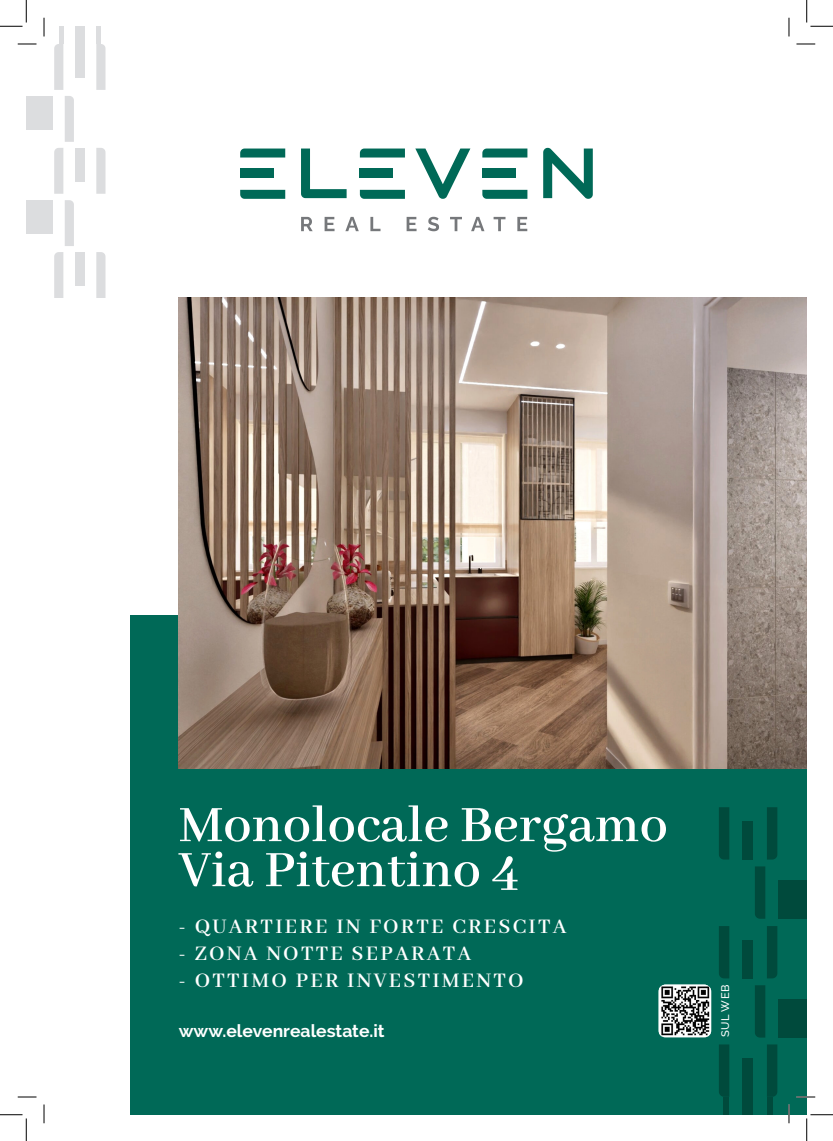
<style>
.page{position:relative;width:833px;height:1141px;background:#fff}
.page>*{position:absolute;margin:0;border:0;box-sizing:border-box;transform-origin:0 0}
.t1{font:600 56.25px/45px "Abhaya Libre";color:#fff}
.t2{font:600 22.5px "Abhaya Libre";letter-spacing:.1em;color:#fff}
.t3{font:700 17.5px "Raleway";color:#fff}
.t4{font:500 11.12px "Raleway";letter-spacing:.05em;color:#fff}
</style>
<div class="page">
<div style="left:76px;top:252px;width:9px;height:34px;background:#dcdddf"></div>
<svg style="left:96px;top:252px;width:9px;height:46px"></svg>
<svg style="left:54px;top:252px;width:9px;height:46px"></svg>
<div style="left:26px;top:200px;width:27px;height:34px;background:#dcdddf"></div>
<svg style="left:65px;top:200px;width:9px;height:46px"></svg>
<div style="left:76px;top:148px;width:9px;height:33px;background:#dcdddf"></div>
<svg style="left:96px;top:148px;width:9px;height:46px"></svg>
<svg style="left:54px;top:148px;width:9px;height:46px"></svg>
<div style="left:26px;top:96px;width:27px;height:34px;background:#dcdddf"></div>
<svg style="left:65px;top:96px;width:9px;height:46px"></svg>
<div style="left:76px;top:26px;width:9px;height:52px;background:#dcdddf"></div>
<svg style="left:96px;top:44px;width:9px;height:46px"></svg>
<svg style="left:54px;top:44px;width:9px;height:46px"></svg>
<hr style="left:59px;top:26px;width:4px;height:18px;background:#dcdddf">
<div style="left:96px;top:26px;width:5px;height:18px;background:#dcdddf"></div>
<svg style="left:301px;top:148px;width:45px;height:50px"></svg>
<svg style="left:415px;top:148px;width:55px;height:51px"></svg>
<svg style="left:543px;top:148px;width:49px;height:51px"></svg>
<div style="left:240px;top:169px;width:33px;height:9px;background:#006957"></div>
<svg style="left:240px;top:148px;width:45px;height:9px"></svg>
<div style="left:359px;top:169px;width:33px;height:9px;background:#006957"></div>
<svg style="left:359px;top:148px;width:45px;height:9px"></svg>
<svg style="left:482px;top:148px;width:45px;height:9px"></svg>
<svg style="left:240px;top:190px;width:45px;height:9px"></svg>
<svg style="left:359px;top:190px;width:45px;height:9px"></svg>
<svg style="left:482px;top:190px;width:45px;height:9px"></svg>
<div style="left:482px;top:169px;width:33px;height:9px;background:#006957"></div>
<svg style="left:301px;top:217px;width:11px;height:14px"></svg>
<svg style="left:324px;top:217px;width:10px;height:14px"></svg>
<svg style="left:345px;top:217px;width:13px;height:14px"></svg>
<svg style="left:370px;top:217px;width:10px;height:14px"></svg>
<svg style="left:406px;top:217px;width:10px;height:14px"></svg>
<svg style="left:427px;top:217px;width:12px;height:14px"></svg>
<svg style="left:450px;top:217px;width:11px;height:14px"></svg>
<svg style="left:471px;top:217px;width:13px;height:14px"></svg>
<svg style="left:493px;top:217px;width:12px;height:14px"></svg>
<svg style="left:517px;top:217px;width:10px;height:14px"></svg>
<div style="left:130px;top:615px;width:676px;height:499px;background:#006957"></div>
<img style="left:179px;top:298px;width:627px;height:470px">
<img style="left:658px;top:984px;width:52px;height:52px">
<div style="left:742px;top:821px;width:10px;height:38px;background:#004a3c"></div>
<svg style="left:719px;top:807px;width:9px;height:52px"></svg>
<svg style="left:767px;top:807px;width:9px;height:52px"></svg>
<div style="left:778px;top:880px;width:28px;height:38px;background:#004a3c"></div>
<svg style="left:755px;top:866px;width:9px;height:52px"></svg>
<div style="left:742px;top:939px;width:10px;height:39px;background:#004a3c"></div>
<svg style="left:719px;top:926px;width:9px;height:52px"></svg>
<svg style="left:767px;top:926px;width:9px;height:52px"></svg>
<div style="left:778px;top:999px;width:28px;height:38px;background:#004a3c"></div>
<div style="left:766px;top:1096px;width:6px;height:18px;background:#004a3c"></div>
<div style="left:723px;top:1096px;width:5px;height:18px;background:#004a3c"></div>
<svg style="left:755px;top:985px;width:9px;height:52px"></svg>
<div style="left:742px;top:1058px;width:10px;height:56px;background:#004a3c"></div>
<svg style="left:719px;top:1044px;width:9px;height:52px"></svg>
<svg style="left:767px;top:1044px;width:9px;height:52px"></svg>
<svg style="left:18px;top:43px;width:18px;height:2px"></svg>
<svg style="left:796px;top:43px;width:18px;height:2px"></svg>
<svg style="left:18px;top:1096px;width:18px;height:1px"></svg>
<svg style="left:796px;top:1096px;width:18px;height:1px"></svg>
<svg style="left:43px;top:18px;width:2px;height:18px"></svg>
<svg style="left:43px;top:1104px;width:2px;height:19px"></svg>
<svg style="left:788px;top:18px;width:1px;height:18px"></svg>
<svg style="left:787px;top:1104px;width:2px;height:19px"></svg>
<svg style="left:0;top:0;width:27px;height:27px"></svg>
<svg style="left:0;top:1114px;width:27px;height:26px"></svg>
<svg style="left:806px;top:0;width:26px;height:27px"></svg>
<svg style="left:806px;top:1114px;width:26px;height:26px"></svg>
<p class="t1" style="left:179px;top:804px;width:490px">Monolocale Bergamo<br>Via Pitentino 4</p>
<p class="t2" style="left:179px;top:914px;width:389px">- QUARTIERE IN FORTE CRESCITA</p>
<p class="t2" style="left:179px;top:941px;width:294px">- ZONA NOTTE SEPARATA</p>
<p class="t2" style="left:179px;top:968px;width:346px">- OTTIMO PER INVESTIMENTO</p>
<p class="t3" style="left:179px;top:1021px;width:207px">www.elevenrealestate.it</p>
<p class="t4" style="left:718px;top:1037px;width:54px;rotate:-90deg">SUL WEB</p>
</div>
